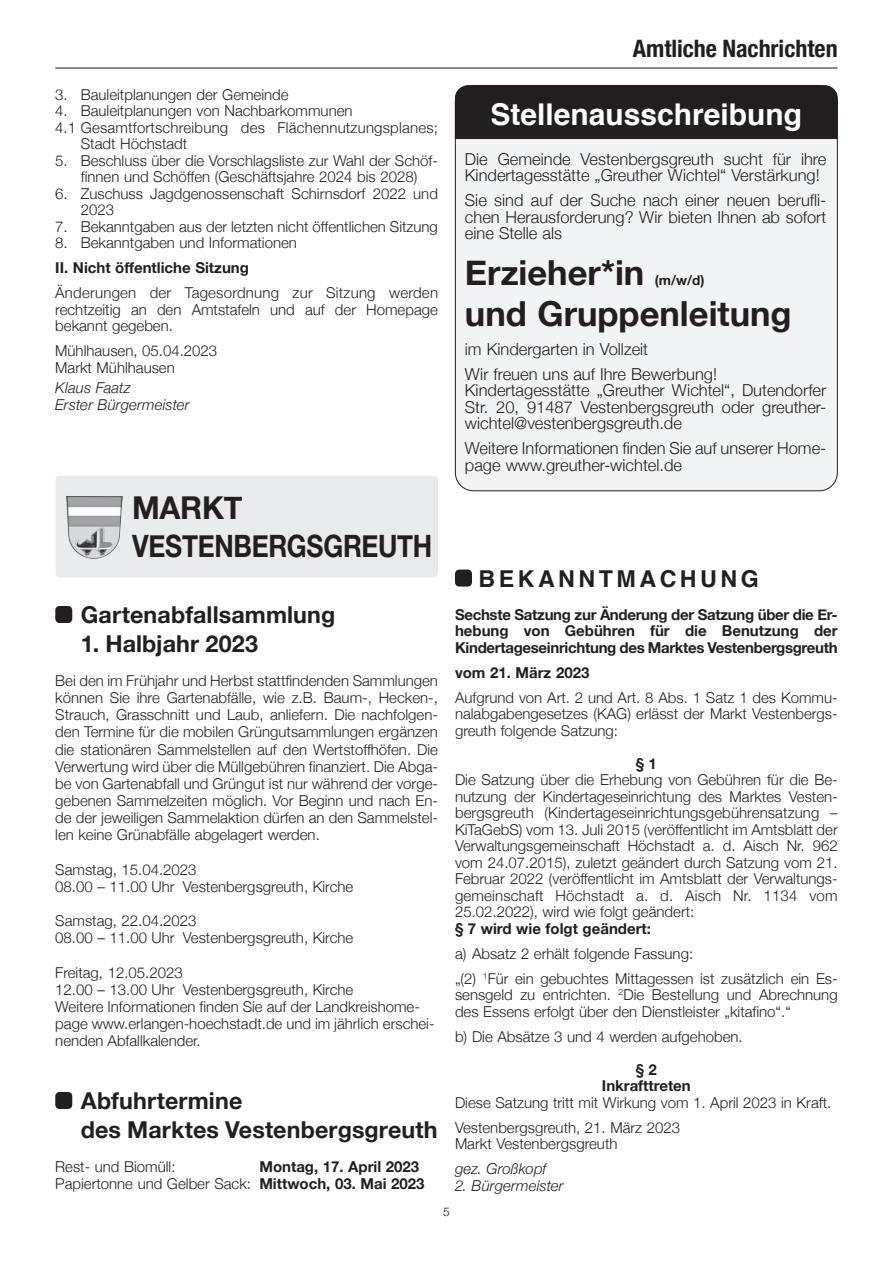
<style>
.page{position:relative;width:893px;height:1263px;background:#fff}
.page>*{position:absolute;margin:0;border:0;box-sizing:border-box;transform-origin:0 0}
.t1{font:700 34.5px "Helvetica Neue";color:#231f20}
.t2{font:700 31.5px "Helvetica Neue";letter-spacing:-.01em;color:#231f20}
.t3{font:700 30.75px "Helvetica Neue";letter-spacing:-.01em;color:#231f20;scale:.85 1}
.t4{font:700 30px "Helvetica";color:#fff}
.t5{font:700 condensed 24px "Helvetica Neue";color:#231f20}
.t6{font:700 23.25px/28.5px "Helvetica Neue";letter-spacing:.005em;color:#231f20}
.t7{font:700 23.25px "Helvetica";letter-spacing:.15em;color:#231f20}
.t8{font:300 16.5px/16.5px "Helvetica Neue";color:#231f20}
.t9{font:300 15px/16.5px "Helvetica Neue";color:#231f20}
.t10{font:700 15px/16.5px "Helvetica Neue";color:#231f20}
.t11{font:italic 300 15px/16.5px "Helvetica Neue";letter-spacing:.005em;color:#231f20}
.t12{font:700 13.5px "Helvetica Neue";color:#231f20}
.t13{font:300 12px "Helvetica Neue";color:#231f20}
.s1{font-weight:300}
</style>
<div class="page">
<hr style="left:55px;top:68px;width:783px;height:1px;background:#231f20">
<svg style="left:55px;top:476px;width:383px;height:101px"></svg>
<img style="left:66px;top:496px;width:6px;height:50px">
<div style="left:55px;top:606px;width:17px;height:17px;background:#231f20;border-radius:4px"></div>
<div style="left:55px;top:1092px;width:17px;height:17px;background:#231f20;border-radius:4px"></div>
<div style="left:455px;top:85px;width:382px;height:406px;background:#f2f3f4;border-radius:18px"></div>
<div style="left:455px;top:85px;width:383px;height:54px;background:#231f20"></div>
<div style="left:455px;top:570px;width:17px;height:17px;background:#231f20;border-radius:4px"></div>
<p class="t9" style="left:55px;top:86px;width:235px">3. Bauleitplanungen der Gemeinde</p>
<p class="t9" style="left:55px;top:103px;width:299px">4. Bauleitplanungen von Nachbarkommunen</p>
<p class="t9" style="left:55px;top:119px;width:384px">4.1 Gesamtfortschreibung des Flächennutzungsplanes;</p>
<p class="t9" style="left:81px;top:136px;width:108px">Stadt Höchstadt</p>
<p class="t9" style="left:55px;top:152px;width:384px;text-align:center">5. Beschluss über die Vorschlagsliste zur Wahl der Schöf&shy;finnen und Schöffen (Geschäftsjahre 2024 bis 2028)</p>
<p class="t9" style="left:81px;top:185px;width:359px;text-indent:-26px">6. Zuschuss Jagdgenossenschaft Schirnsdorf 2022 und<br>2023</p>
<p class="t9" style="left:55px;top:218px;width:384px">7. Bekanntgaben aus der letzten nicht öffentlichen Sitzung</p>
<p class="t9" style="left:55px;top:235px;width:243px">8. Bekanntgaben und Informationen</p>
<p class="t10" style="left:55px;top:259px;width:195px">II. Nicht öffentliche Sitzung</p>
<p class="t9" style="left:55px;top:285px;width:384px;text-align:justify">Änderungen der Tagesordnung zur Sitzung werden rechtzeitig an den Amtstafeln und auf der Homepage bekannt gegeben.</p>
<p class="t9" style="left:55px;top:343px;width:163px">Mühlhausen, 05.04.2023<br>Markt Mühlhausen</p>
<p class="t11" style="left:55px;top:381px;width:136px">Klaus Faatz<br>Erster Bürgermeister</p>
<h2 class="t2" style="left:132px;top:490px;width:112px">MARKT</h2>
<h3 class="t3" style="left:132px;top:528px;width:354px">VESTENBERGSGREUTH</h3>
<h3 class="t6" style="left:81px;top:600px;width:256px">Gartenabfallsammlung</h3>
<h3 class="t6" style="left:81px;top:629px;width:179px">1. Halbjahr 2023</h3>
<p class="t9" style="left:55px;top:672px;width:384px;line-height:17.1px;text-align:justify">Bei den im Frühjahr und Herbst stattfindenden Sammlungen können Sie ihre Gartenabfälle, wie z.B. Baum-, Hecken-, Strauch, Grasschnitt und Laub, anliefern. Die nachfolgen&shy;den Termine für die mobilen Grüngutsammlungen ergänzen die stationären Sammelstellen auf den Wertstoffhöfen. Die Verwertung wird über die Müllgebühren finanziert. Die Abga&shy;be von Gartenabfall und Grüngut ist nur während der vorge&shy;gebenen Sammelzeiten möglich. Vor Beginn und nach En&shy;de der jeweiligen Sammelaktion dürfen an den Sammelstel&shy;len keine Grünabfälle abgelagert werden.</p>
<p class="t9" style="left:55px;top:861px;width:300px;line-height:17.1px">Samstag, 15.04.2023<br>08.00 – 11.00 Uhr Vestenbergsgreuth, Kirche</p>
<p class="t9" style="left:55px;top:912px;width:300px;line-height:17.1px">Samstag, 22.04.2023<br>08.00 – 11.00 Uhr Vestenbergsgreuth, Kirche</p>
<p class="t9" style="left:55px;top:964px;width:381px;line-height:17.1px">Freitag, 12.05.2023<br>12.00 – 13.00 Uhr Vestenbergsgreuth, Kirche<br>Weitere Informationen finden Sie auf der Landkreishome&shy;page www.erlangen-hoechstadt.de und im jährlich erschei&shy;nenden Abfallkalender.</p>
<h3 class="t6" style="left:81px;top:1086px;width:358px">Abfuhrtermine<br>des Marktes Vestenbergsgreuth</h3>
<p class="t9" style="left:55px;top:1158px;width:122px">Rest- und Biomüll:</p>
<p class="t10" style="left:55px;top:1158px;width:371px;line-height:17.1px;text-indent:204px">Montag, 17. April 2023<br><span class="s1">Papiertonne und Gelber Sack:</span> Mittwoch, 03. Mai 2023</p>
<h3 class="t5" style="left:633px;top:40px;width:206px">Amtliche Nachrichten</h3>
<h3 class="t4" style="left:490px;top:103px;width:313px">Stellenausschreibung</h3>
<p class="t8" style="left:465px;top:151px;width:363px">Die Gemeinde Vestenbergsgreuth sucht für ihre<br>Kindertagesstätte „Greuther Wichtel“ Verstärkung!</p>
<p class="t8" style="left:465px;top:192px;width:363px;text-align:justify">Sie sind auf der Suche nach einer neuen berufli&shy;chen Herausforderung? Wir bieten Ihnen ab sofort eine Stelle als</p>
<h1 class="t1" style="left:465px;top:254px;width:181px">Erzieher*in</h1>
<p class="t12" style="left:655px;top:273px;width:51px">(m/w/d)</p>
<h1 class="t1" style="left:465px;top:295px;width:328px">und Gruppenleitung</h1>
<p class="t8" style="left:465px;top:336px;width:254px;line-height:25px">im Kindergarten in Vollzeit<br>Wir freuen uns auf Ihre Bewerbung!</p>
<p class="t8" style="left:465px;top:382px;width:363px;text-align:justify">Kindertagesstätte „Greuther Wichtel“, Dutendorfer Str. 20, 91487 Vestenbergsgreuth oder greuther&shy;wichtel@vestenbergsgreuth.de</p>
<p class="t8" style="left:465px;top:440px;width:363px">Weitere Informationen finden Sie auf unserer Home&shy;page www.greuther-wichtel.de</p>
<h3 class="t7" style="left:478px;top:569px;width:282px">BEKANNTMACHUNG</h3>
<p class="t10" style="left:455px;top:606px;width:384px;text-align:justify">Sechste Satzung zur Änderung der Satzung über die Er&shy;hebung von Gebühren für die Benutzung der Kindertageseinrichtung des Marktes Vestenbergsgreuth</p>
<p class="t10" style="left:455px;top:664px;width:136px">vom 21. März 2023</p>
<p class="t9" style="left:455px;top:689px;width:384px;text-align:justify">Aufgrund von Art. 2 und Art. 8 Abs. 1 Satz 1 des Kommu&shy;nalabgabengesetzes (KAG) erlässt der Markt Vestenbergs&shy;greuth folgende Satzung:</p>
<p class="t10" style="left:636px;top:755px;width:23px">§ 1</p>
<p class="t9" style="left:455px;top:772px;width:384px;text-align:justify">Die Satzung über die Erhebung von Gebühren für die Be&shy;nutzung der Kindertageseinrichtung des Marktes Vesten&shy;bergsgreuth (Kindertageseinrichtungsgebührensatzung – KiTaGebS) vom 13. Juli 2015 (veröffentlicht im Amtsblatt der Verwaltungsgemeinschaft Höchstadt a. d. Aisch Nr. 962 vom 24.07.2015), zuletzt geändert durch Satzung vom 21.<br>Februar 2022 (veröffentlicht im Amtsblatt der Verwaltungs&shy;gemeinschaft Höchstadt a. d. Aisch Nr. 1134 vom 25.02.2022), wird wie folgt geändert:</p>
<p class="t10" style="left:455px;top:920px;width:197px">§ 7 wird wie folgt geändert:</p>
<p class="t9" style="left:455px;top:941px;width:384px;line-height:25px">a) Absatz 2 erhält folgende Fassung:<br>„(2) <sup>1</sup>Für ein gebuchtes Mittagessen ist zusätzlich ein Es-</p>
<p class="t9" style="left:455px;top:987px;width:384px">sensgeld zu entrichten. <sup>2</sup>Die Bestellung und Abrechnung des Essens erfolgt über den Dienstleister „kitafino“.“</p>
<p class="t9" style="left:455px;top:1028px;width:289px">b) Die Absätze 3 und 4 werden aufgehoben.</p>
<p class="t10" style="left:602px;top:1061px;width:90px;text-align:center">§ 2<br>Inkrafttreten</p>
<p class="t9" style="left:455px;top:1090px;width:378px;line-height:25px">Diese Satzung tritt mit Wirkung vom 1. April 2023 in Kraft.<br>Vestenbergsgreuth, 21. März 2023</p>
<p class="t9" style="left:455px;top:1136px;width:164px">Markt Vestenbergsgreuth</p>
<p class="t11" style="left:455px;top:1162px;width:93px">gez. Großkopf</p>
<p class="t11" style="left:455px;top:1178px;width:110px">2. Bürgermeister</p>
<p class="t13" style="left:443px;top:1205px;width:8px">5</p>
</div>
